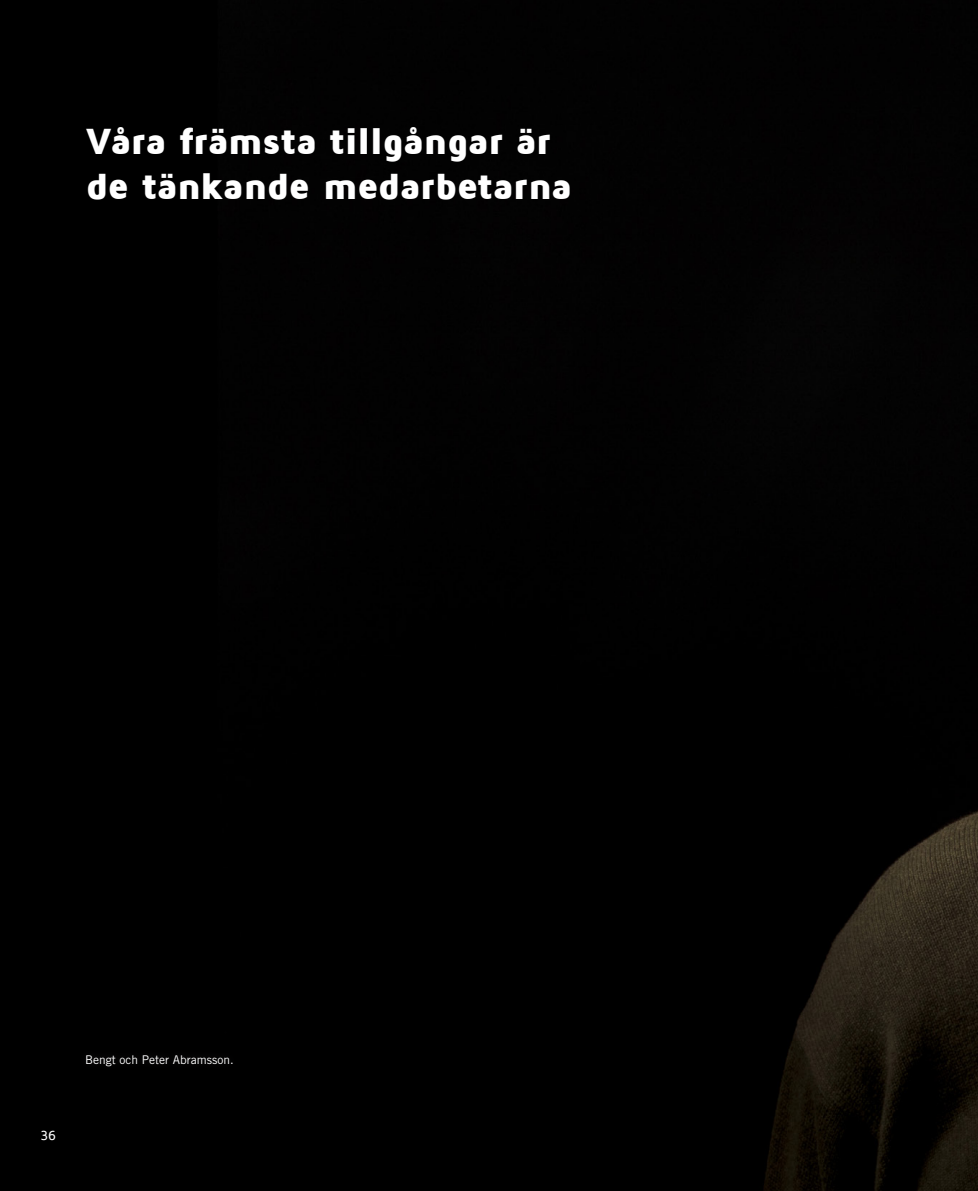
<style>
.page{position:relative;width:978px;height:1191px;background:#000}
.page>*{position:absolute;margin:0;border:0;box-sizing:border-box;transform-origin:0 0}
.Rubrik{font:900 37.5px/45px "Maven Pro";letter-spacing:-.015em;color:#fff}
.t1{font:500 13.5px "Maven Pro";color:#fff}
.Bildtext{font:12px "Trade Gothic LT Std";color:#fff}
</style>
<div class="page">
<div style="left:78px;top:1047px;width:161px;height:26px;background:#010101"></div>
<p class="Rubrik" style="left:86px;top:119px;width:488px">Våra främsta tillgångar är de tänkande medarbetarna</p>
<p class="t1" style="left:40px;top:1128px;width:17px">36</p>
<p class="Bildtext" style="left:85px;top:1052px;width:150px">Bengt och Peter Abramsson.</p>
</div>
